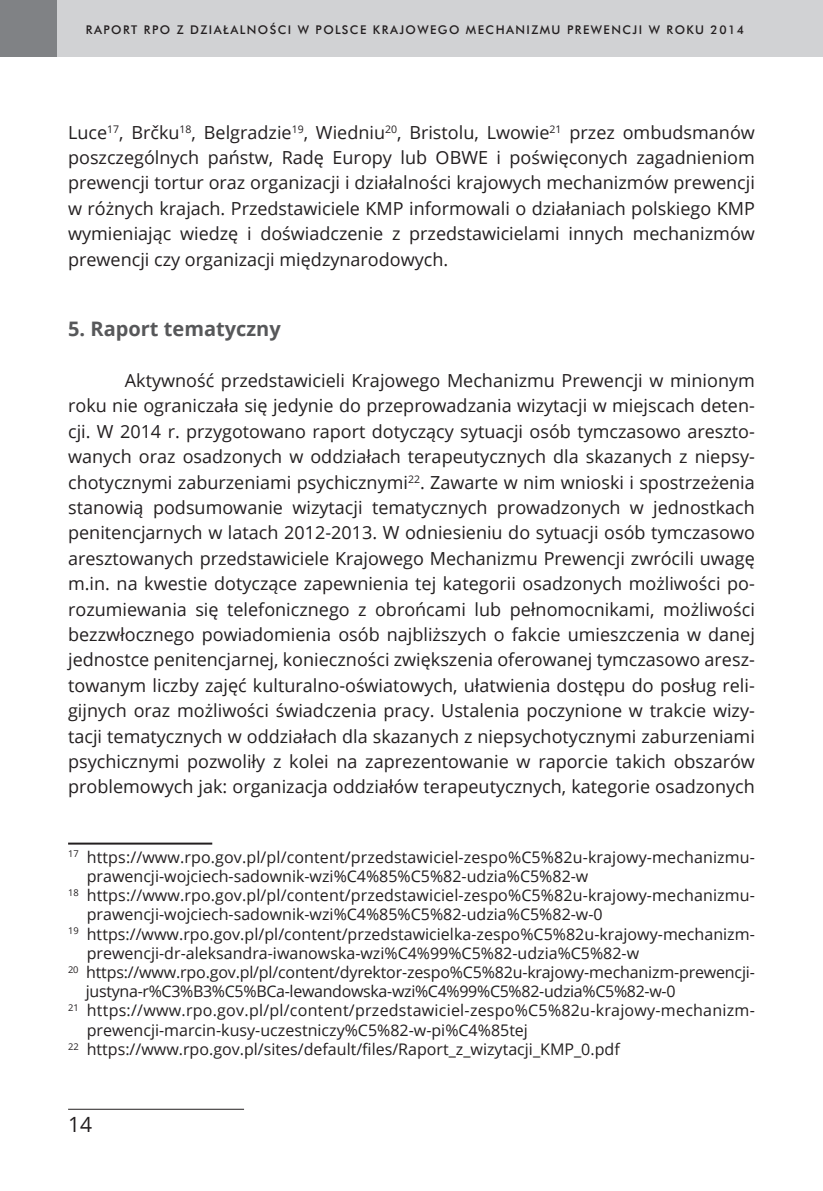
<style>
.page{position:relative;width:823px;height:1191px;background:#fff}
.page>*{position:absolute;margin:0;border:0;box-sizing:border-box;transform-origin:0 0}
.t1{font:21px "Open Sans";color:#231f20}
.t2{font:700 20px "Open Sans";color:#57585a}
.t3{font:18px/25.4px "Open Sans";color:#231f20;text-align:justify}
.t4{font:16px "Open Sans";color:#231f20}
.t5{font:16px "Open Sans";letter-spacing:-.02em;color:#231f20}
.t6{font:12px "Futura Md EU";letter-spacing:.12em;color:#231f20}
</style>
<div class="page">
<div style="left:57px;top:0;width:765px;height:57px;background:#d1d2d4"></div>
<div style="left:0;top:0;width:57px;height:57px;background:#808285"></div>
<hr style="left:68px;top:1108px;width:176px;height:1px;background:#231f20">
<hr style="left:68px;top:842px;width:144px;height:2px;background:#231f20">
<p class="t6" style="left:86px;top:22px;width:659px">RAPORT RPO Z DZIAŁALNOŚCI W POLSCE KRAJOWEGO MECHANIZMU PREWENCJI W ROKU 2014</p>
<p class="t3" style="left:68px;top:119px;width:688px">Luce<sup>17</sup>, Brčku<sup>18</sup>, Belgradzie<sup>19</sup>, Wiedniu<sup>20</sup>, Bristolu, Lwowie<sup>21</sup> przez ombudsmanów poszczególnych państw, Radę Europy lub OBWE i poświęconych zagadnieniom prewencji tortur oraz organizacji i działalności krajowych mechanizmów prewencji w różnych krajach. Przedstawiciele KMP informowali o działaniach polskiego KMP wymieniając wiedzę i doświadczenie z przedstawicielami innych mechanizmów prewencji czy organizacji międzynarodowych.</p>
<p class="t2" style="left:68px;top:315px;width:214px">5. Raport tematyczny</p>
<p class="t3" style="left:68px;top:367px;width:688px;text-indent:57px">Aktywność przedstawicieli Krajowego Mechanizmu Prewencji w minionym roku nie ograniczała się jedynie do przeprowadzania wizytacji w miejscach deten&shy;cji. W 2014 r. przygotowano raport dotyczący sytuacji osób tymczasowo areszto&shy;wanych oraz osadzonych w oddziałach terapeutycznych dla skazanych z niepsy&shy;chotycznymi zaburzeniami psychicznymi<sup>22</sup>. Zawarte w nim wnioski i spostrzeżenia stanowią podsumowanie wizytacji tematycznych prowadzonych w jednostkach penitencjarnych w latach 2012-2013. W odniesieniu do sytuacji osób tymczasowo aresztowanych przedstawiciele Krajowego Mechanizmu Prewencji zwrócili uwagę m.in. na kwestie dotyczące zapewnienia tej kategorii osadzonych możliwości po&shy;rozumiewania się telefonicznego z obrońcami lub pełnomocnikami, możliwości bezzwłocznego powiadomienia osób najbliższych o fakcie umieszczenia w danej jednostce penitencjarnej, konieczności zwiększenia oferowanej tymczasowo aresz&shy;towanym liczby zajęć kulturalno-oświatowych, ułatwienia dostępu do posług reli&shy;gijnych oraz możliwości świadczenia pracy. Ustalenia poczynione w trakcie wizy&shy;tacji tematycznych w oddziałach dla skazanych z niepsychotycznymi zaburzeniami psychicznymi pozwoliły z kolei na zaprezentowanie w raporcie takich obszarów problemowych jak: organizacja oddziałów terapeutycznych, kategorie osadzonych</p>
<p class="t4" style="left:68px;top:845px;width:688px"><sup>17</sup> https://www.rpo.gov.pl/pl/content/przedstawiciel-zespo%C5%82u-krajowy-mechanizmu-</p>
<p class="t4" style="left:87px;top:865px;width:503px">prawencji-wojciech-sadownik-wzi%C4%85%C5%82-udzia%C5%82-w</p>
<p class="t4" style="left:68px;top:884px;width:688px"><sup>18</sup> https://www.rpo.gov.pl/pl/content/przedstawiciel-zespo%C5%82u-krajowy-mechanizmu-</p>
<p class="t4" style="left:87px;top:903px;width:517px">prawencji-wojciech-sadownik-wzi%C4%85%C5%82-udzia%C5%82-w-0</p>
<p class="t4" style="left:68px;top:922px;width:688px"><sup>19</sup> https://www.rpo.gov.pl/pl/content/przedstawicielka-zespo%C5%82u-krajowy-mechanizm-</p>
<p class="t4" style="left:87px;top:941px;width:553px">prewencji-dr-aleksandra-iwanowska-wzi%C4%99%C5%82-udzia%C5%82-w</p>
<p class="t4" style="left:68px;top:961px;width:688px"><sup>20</sup> https://www.rpo.gov.pl/pl/content/dyrektor-zespo%C5%82u-krajowy-mechanizm-prewencji-</p>
<p class="t5" style="left:86px;top:980px;width:590px">justyna-r%C3%B3%C5%BCa-lewandowska-wzi%C4%99%C5%82-udzia%C5%82-w-0</p>
<p class="t4" style="left:68px;top:999px;width:687px"><sup>21</sup> https://www.rpo.gov.pl/pl/content/przedstawiciel-zespo%C5%82u-krajowy-mechanizm-</p>
<p class="t4" style="left:87px;top:1018px;width:442px">prewencji-marcin-kusy-uczestniczy%C5%82-w-pi%C4%85tej</p>
<p class="t4" style="left:68px;top:1037px;width:553px"><sup>22</sup> https://www.rpo.gov.pl/sites/default/files/Raport_z_wizytacji_KMP_0.pdf</p>
<p class="t1" style="left:68px;top:1109px;width:26px">14</p>
</div>
